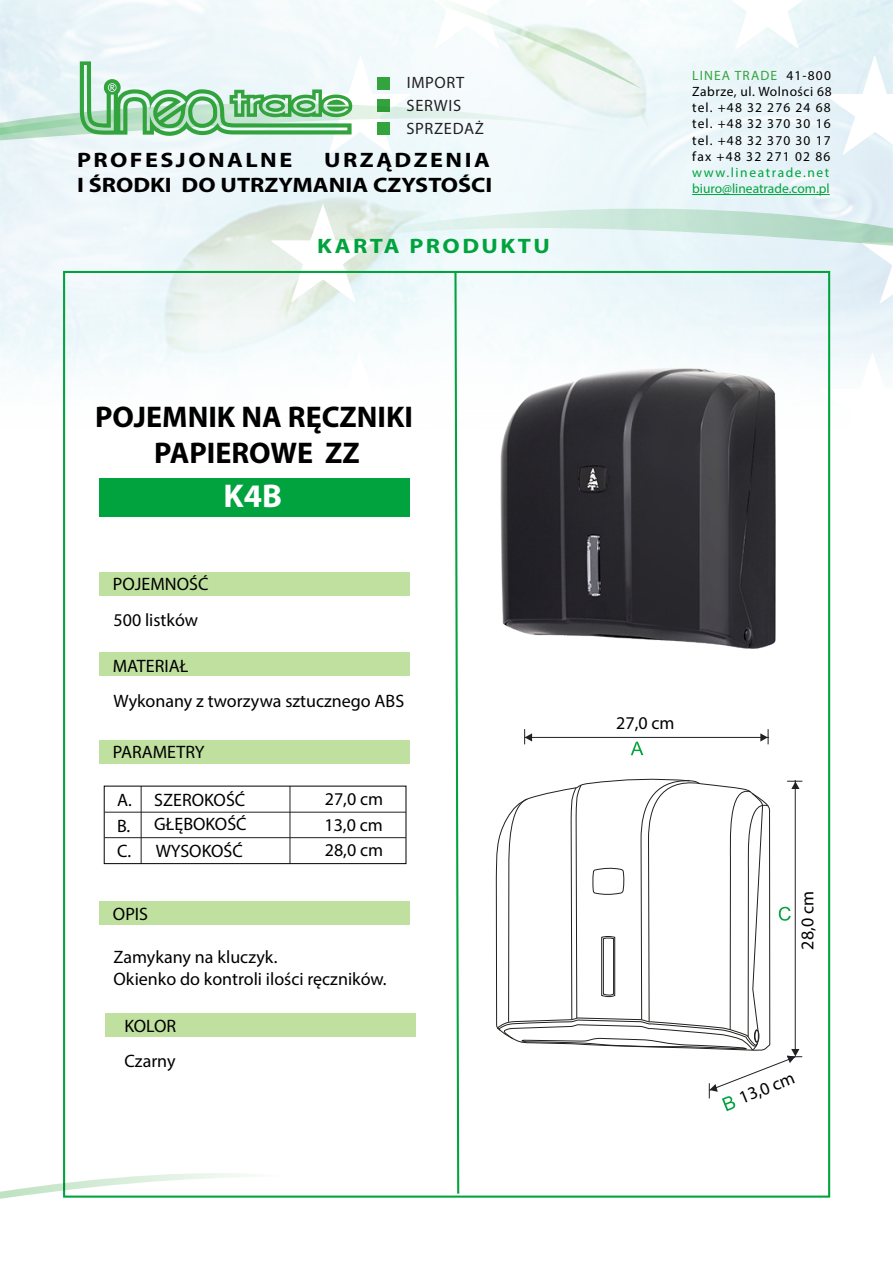
<style>
.page{position:relative;width:893px;height:1263px;background:#fff}
.page>*{position:absolute;margin:0;border:0;box-sizing:border-box;transform-origin:0 0}
.t1{font:700 33px "Myriad Pro";color:#fff}
.t2{font:700 30px/36px "Myriad Pro";color:#000;text-align:center}
.t3{font:700 21px/25.2px "Myriad Pro";letter-spacing:.005em;color:#000;text-align:right;scale:1.15 1}
.t4{font:700 21px "Myriad Pro";letter-spacing:.1em;color:#000;scale:1.15 1}
.t5{font:700 21px "Myriad Pro";letter-spacing:.1em;color:#00a33d;scale:1.15 1}
.t6{font:18px/25.5px "Myriad Pro";color:#000;text-align:justify}
.t7{font:16.5px/22.8px "Myriad Pro";letter-spacing:.04em;color:#212125}
.t8{font:13.5px/16.2px "Myriad Pro";letter-spacing:.085em;color:#000;text-align:justify}
.t9{font:13.5px/16.2px "Myriad Pro";color:#00a33d}
.s1{color:#33a33d}
</style>
<div class="page">
<svg style="left:271px;top:0;width:622px;height:597px"></svg>
<svg style="left:453px;top:270px;width:7px;height:926px"></svg>
<div style="left:99px;top:572px;width:311px;height:23px;background:#bfe09e"></div>
<div style="left:99px;top:652px;width:311px;height:24px;background:#bfe09e"></div>
<div style="left:99px;top:740px;width:311px;height:23px;background:#bfe09e"></div>
<div style="left:99px;top:902px;width:311px;height:23px;background:#bfe09e"></div>
<div style="left:99px;top:478px;width:311px;height:39px;background:#00a33d"></div>
<img style="left:500px;top:368px;width:276px;height:281px">
<svg style="left:496px;top:729px;width:306px;height:382px"></svg>
<hr style="left:290px;top:786px;width:1px;height:78px;background:#212125">
<hr style="left:141px;top:786px;width:1px;height:78px;background:#212125">
<hr style="left:105px;top:812px;width:301px;height:1px;background:#212125">
<hr style="left:105px;top:837px;width:301px;height:1px;background:#212125">
<div style="left:104px;top:786px;width:302px;height:78px;border:1px solid #000"></div>
<div style="left:105px;top:1014px;width:311px;height:23px;background:#bfe09e"></div>
<svg style="left:324px;top:209px;width:569px;height:37px;background:#d8ece6"></svg>
<svg style="left:0;top:1173px;width:292px;height:26px"></svg>
<svg style="left:0;top:0;width:642px;height:140px"></svg>
<hr style="left:692px;top:194px;width:138px;height:1px;background:#00a33d">
<p class="t7" style="left:406px;top:71px;width:79px">IMPORT<br>SERWIS<br>SPRZEDAŻ</p>
<p class="t4" style="left:77px;top:146px;width:189px">PROFESJONALNE</p>
<p class="t3" style="left:77px;top:147px;width:363px">URZĄDZENIA<br>I ŚRODKI DO UTRZYMANIA CZYSTOŚCI</p>
<p class="t5" style="left:317px;top:232px;width:204px">KARTA PRODUKTU</p>
<h2 class="t2" style="left:95px;top:398px;width:320px">POJEMNIK NA RĘCZNIKI<br>PAPIEROWE ZZ</h2>
<h1 class="t1" style="left:224px;top:474px;width:60px">K4B</h1>
<p class="t6" style="left:113px;top:571px;width:97px">POJEMNOŚĆ</p>
<p class="t6" style="left:114px;top:607px;width:86px">500 listków</p>
<p class="t6" style="left:113px;top:652px;width:77px">MATERIAŁ</p>
<p class="t6" style="left:114px;top:688px;width:292px">Wykonany z tworzywa sztucznego ABS</p>
<p class="t6" style="left:113px;top:738px;width:93px">PARAMETRY</p>
<p class="t6" style="left:154px;top:786px;width:94px">SZEROKOŚĆ GŁĘBOKOŚĆ WYSOKOŚĆ</p>
<p class="t6" style="left:117px;top:787px;width:16px">A.<br>B.<br>C.</p>
<p class="t6" style="left:324px;top:786px;width:60px">27,0 cm 13,0 cm 28,0 cm</p>
<p class="t6" style="left:113px;top:900px;width:37px">OPIS</p>
<p class="t6" style="left:114px;top:946px;width:275px;line-height:21.6px">Zamykany na kluczyk.<br>Okienko do kontroli ilości ręczników.</p>
<p class="t6" style="left:124px;top:1007px;width:53px;line-height:35.4px">KOLOR<br>Czarny</p>
<p class="t8" style="left:692px;top:67px;width:141px"><span class="s1">LINEA TRADE</span> 41-800<br>Zabrze, ul. Wolności 68 tel. +48 32 276 24 68 tel. +48 32 370 30 16 tel. +48 32 370 30 17 fax +48 32 271 02 86</p>
<p class="t9" style="left:692px;top:164px;width:139px">www.lineatrade.net biuro@lineatrade.com.pl</p>
<p class="t6" style="left:616px;top:710px;width:60px">27,0 cm</p>
<p class="t6" style="left:794px;top:949px;width:60px;rotate:-90deg">28,0 cm</p>
<p class="t6" style="left:735px;top:1086px;width:60px;rotate:-22deg">13,0 cm</p>
</div>
